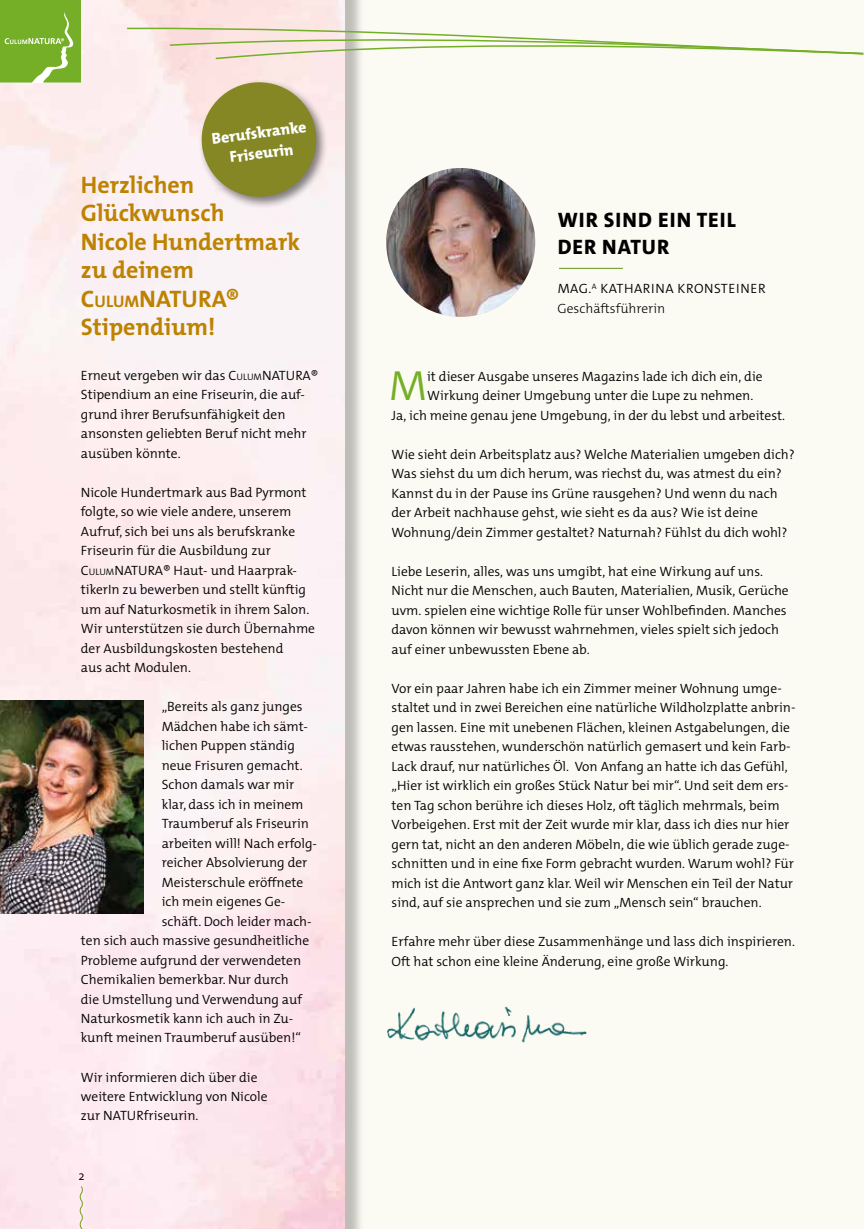
<style>
.page{position:relative;width:864px;height:1229px;background:#fff}
.page>*{position:absolute;margin:0;border:0;box-sizing:border-box;transform-origin:0 0}
.t1{font:300 42.45px "The Mix C4 s";color:#74af27}
.t2{font:700 24px/28.5px "The Mix";color:#bd8200}
.t3{font:800 21px/27px "The Mix C4 s";letter-spacing:.045em;color:#000}
.t4{font:800 15.75px/20.7px "The Mix";color:#fff;text-align:center}
.t5{font:300 13.5px/19.5px "The Mix C4 s";color:#000}
.t6{font:300 13.5px/19.5px "The Mix";color:#000}
.t7{font:300 13.5px/19.5px "The Mix C4 s";letter-spacing:.045em;color:#000}
.t8{font:300 12.75px "The Mix";color:#000}
.s1{font-style:inherit}
.s2{font-size:16.8px}
.s3{font-size:9.45px}
</style>
<div class="page">
<div style="left:0;top:0;width:863px;height:1229px;background:#fcfbf3"></div>
<div style="left:0;top:0;width:365px;height:1229px;background:#000;opacity:.25"></div>
<img style="left:0;top:0;width:344px;height:1229px">
<svg style="left:0;top:0;width:81px;height:82px;background:#7eb436"></svg>
<svg style="left:79px;top:1185px;width:5px;height:44px"></svg>
<hr style="left:558px;top:268px;width:64px;height:1px;background:#629421">
<img style="left:386px;top:168px;width:149px;height:149px;border-radius:74px">
<img style="left:387px;top:1006px;width:200px;height:37px">
<div style="left:197px;top:78px;width:131px;height:131px;background:#000;opacity:.5"></div>
<svg style="left:126px;top:27px;width:737px;height:173px"></svg>
<img style="left:0;top:700px;width:144px;height:213px">
<p class="t4" style="left:210px;top:128px;width:97px;rotate:-7deg">Berufskranke<br>Friseurin</p>
<h2 class="t2" style="left:81px;top:170px;width:221px">Herzlichen<br>Glückwunsch<br>Nicole Hundertmark zu deinem<br><span class="s1">C</span><span class="s2">ULUM</span>NATURA®<br>Stipendium!</h2>
<p class="t6" style="left:81px;top:365px;width:239px">Erneut vergeben wir das <span class="s1">C</span><span class="s3">ULUM</span>NATURA® Stipendium an eine Friseurin, die auf&shy;grund ihrer Berufsunfähigkeit den ansonsten geliebten Beruf nicht mehr ausüben könnte.</p>
<p class="t6" style="left:81px;top:482px;width:236px">Nicole Hundertmark aus Bad Pyrmont folgte, so wie viele andere, unserem Aufruf, sich bei uns als berufskranke Friseurin für die Ausbildung zur <span class="s1">C</span><span class="s3">ULUM</span>NATURA® Haut- und Haarprak&shy;tikerIn zu bewerben und stellt künftig um auf Naturkosmetik in ihrem Salon.<br>Wir unterstützen sie durch Übernahme der Ausbildungskosten bestehend<br>aus acht Modulen.</p>
<p class="t6" style="left:162px;top:696px;width:142px">„Bereits als ganz junges</p>
<p class="t6" style="left:162px;top:716px;width:147px">Mädchen habe ich sämt-</p>
<p class="t6" style="left:162px;top:735px;width:135px">lichen Puppen ständig</p>
<p class="t6" style="left:162px;top:755px;width:142px">neue Frisuren gemacht.</p>
<p class="t6" style="left:162px;top:774px;width:134px">Schon damals war mir</p>
<p class="t6" style="left:162px;top:794px;width:143px">klar, dass ich in meinem</p>
<p class="t6" style="left:162px;top:813px;width:149px">Traumberuf als Friseurin</p>
<p class="t6" style="left:162px;top:833px;width:157px">arbeiten will! Nach erfolg-</p>
<p class="t6" style="left:162px;top:852px;width:147px">reicher Absolvierung der</p>
<p class="t6" style="left:162px;top:872px;width:143px">Meisterschule eröffnete</p>
<p class="t6" style="left:162px;top:891px;width:125px">ich mein eigenes Ge-</p>
<p class="t6" style="left:162px;top:911px;width:151px">schäft. Doch leider mach-</p>
<p class="t6" style="left:81px;top:930px;width:230px">ten sich auch massive gesundheitliche</p>
<p class="t6" style="left:81px;top:950px;width:222px">Probleme aufgrund der verwendeten</p>
<p class="t6" style="left:81px;top:969px;width:209px">Chemikalien bemerkbar. Nur durch</p>
<p class="t6" style="left:81px;top:989px;width:223px">die Umstellung und Verwendung auf</p>
<p class="t6" style="left:81px;top:1008px;width:214px">Naturkosmetik kann ich auch in Zu-</p>
<p class="t6" style="left:81px;top:1028px;width:221px">kunft meinen Traumberuf ausüben!“</p>
<p class="t6" style="left:81px;top:1067px;width:188px">Wir informieren dich über die weitere Entwicklung von Nicole zur NATURfriseurin.</p>
<p class="t8" style="left:78px;top:1165px;width:8px">2</p>
<h3 class="t3" style="left:557px;top:207px;width:180px">WIR SIND EIN TEIL<br>DER NATUR</h3>
<p class="t7" style="left:557px;top:279px;width:210px">MAG.<sup>A</sup> KATHARINA KRONSTEINER<br><span class="s1">Geschäftsführerin</span></p>
<h1 class="t1" style="left:389px;top:358px;width:39px">M</h1>
<p class="t5" style="left:427px;top:366px;width:337px">it dieser Ausgabe unseres Magazins lade ich dich ein, die</p>
<p class="t5" style="left:427px;top:386px;width:327px">Wirkung deiner Umgebung unter die Lupe zu nehmen.</p>
<p class="t5" style="left:391px;top:405px;width:395px">Ja, ich meine genau jene Umgebung, in der du lebst und arbeitest.</p>
<p class="t5" style="left:391px;top:444px;width:404px">Wie sieht dein Arbeitsplatz aus? Welche Materialien umgeben dich?<br>Was siehst du um dich herum, was riechst du, was atmest du ein?<br>Kannst du in der Pause ins Grüne rausgehen? Und wenn du nach der Arbeit nachhause gehst, wie sieht es da aus? Wie ist deine Wohnung/dein Zimmer gestaltet? Naturnah? Fühlst du dich wohl?</p>
<p class="t5" style="left:391px;top:561px;width:398px">Liebe Leserin, alles, was uns umgibt, hat eine Wirkung auf uns.<br>Nicht nur die Menschen, auch Bauten, Materialien, Musik, Gerüche uvm. spielen eine wichtige Rolle für unser Wohlbefinden. Manches davon können wir bewusst wahrnehmen, vieles spielt sich jedoch auf einer unbewussten Ebene ab.</p>
<p class="t5" style="left:391px;top:678px;width:405px">Vor ein paar Jahren habe ich ein Zimmer meiner Wohnung umge&shy;staltet und in zwei Bereichen eine natürliche Wildholzplatte anbrin&shy;gen lassen. Eine mit unebenen Flächen, kleinen Astgabelungen, die etwas rausstehen, wunderschön natürlich gemasert und kein Farb-Lack drauf, nur natürliches Öl. Von Anfang an hatte ich das Gefühl, „Hier ist wirklich ein großes Stück Natur bei mir“. Und seit dem ers&shy;ten Tag schon berühre ich dieses Holz, oft täglich mehrmals, beim Vorbeigehen. Erst mit der Zeit wurde mir klar, dass ich dies nur hier gern tat, nicht an den anderen Möbeln, die wie üblich gerade zuge&shy;schnitten und in eine fixe Form gebracht wurden. Warum wohl? Für mich ist die Antwort ganz klar. Weil wir Menschen ein Teil der Natur sind, auf sie ansprechen und sie zum „Mensch sein“ brauchen.</p>
<p class="t5" style="left:391px;top:932px;width:405px">Erfahre mehr über diese Zusammenhänge und lass dich inspirieren.<br>Oft hat schon eine kleine Änderung, eine große Wirkung.</p>
</div>
